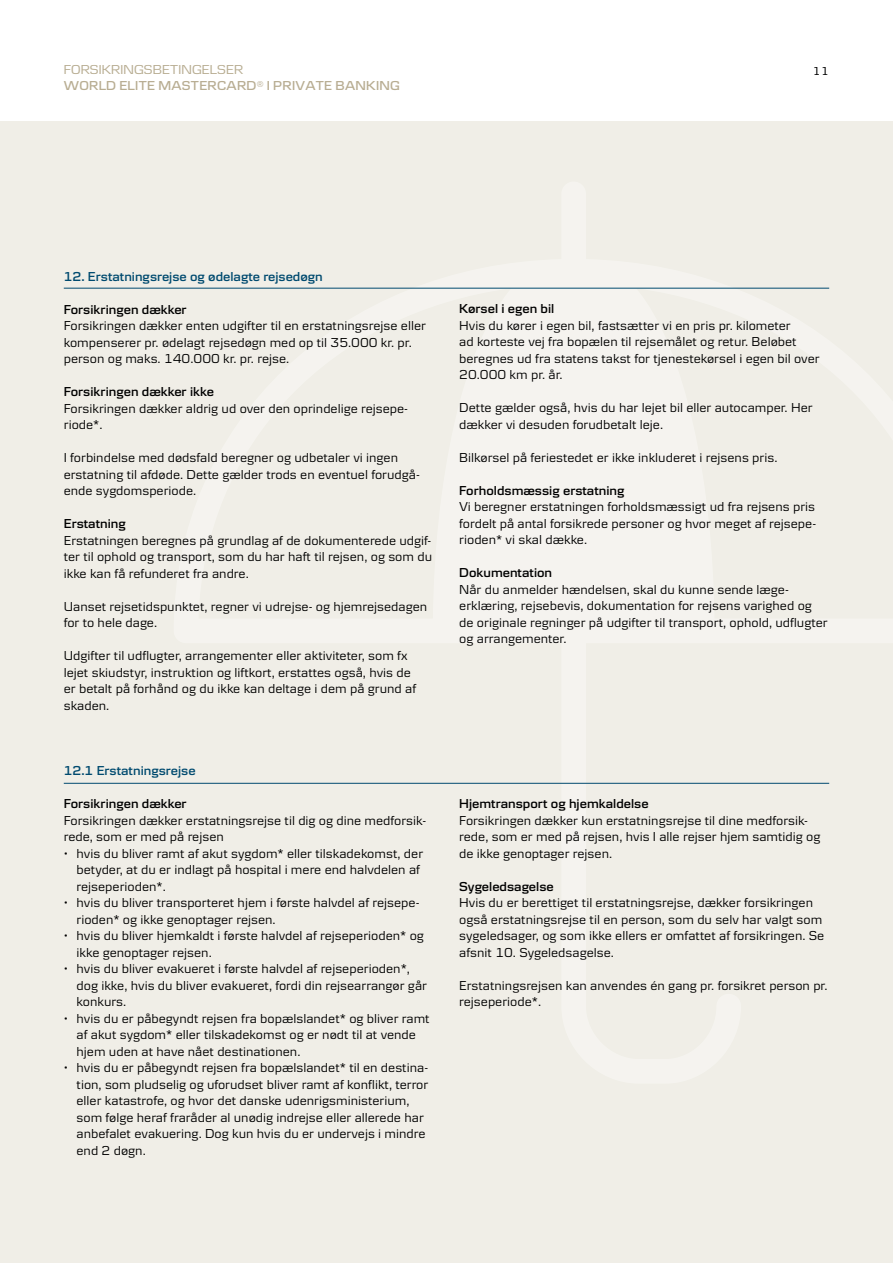
<style>
.page{position:relative;width:893px;height:1263px;background:#fff}
.page>*{position:absolute;margin:0;border:0;box-sizing:border-box;transform-origin:0 0}
.t1{font:13.5px/16.5px "Danske Textv 2";color:#000}
.t2{font:600 13.5px "Danske Textv 2";color:#000}
.t3{font:600 13.5px "Danske Textv 2";color:#004a6f}
.t4{font:600 13.5px "Danske Headline";letter-spacing:.02em;color:#b8ad92}
.t5{font:13.5px "Danske Headline";letter-spacing:.01em;color:#b8ad92}
.t6{font:12px "Danske Headline";color:#000}
</style>
<div class="page">
<div style="left:0;top:121px;width:893px;height:1142px;background:#f0eee7"></div>
<hr style="left:64px;top:288px;width:765px;height:1px;background:#004a6f">
<hr style="left:64px;top:783px;width:765px;height:1px;background:#004a6f">
<p class="t5" style="left:64px;top:62px;width:181px">FORSIKRINGSBETINGELSER</p>
<p class="t6" style="left:813px;top:64px;width:18px">11</p>
<p class="t4" style="left:64px;top:78px;width:338px">WORLD ELITE MASTERCARD<sup>®</sup> I PRIVATE BANKING</p>
<p class="t3" style="left:64px;top:268px;width:261px">12. Erstatningsrejse og ødelagte rejsedøgn</p>
<p class="t2" style="left:64px;top:301px;width:125px">Forsikringen dækker</p>
<p class="t1" style="left:64px;top:317px;width:364px">Forsikringen dækker enten udgifter til en erstatningsrejse eller kompenserer pr. ødelagt rejsedøgn med op til 35.000 kr. pr. person og maks. 140.000 kr. pr. rejse.</p>
<p class="t2" style="left:64px;top:384px;width:152px">Forsikringen dækker ikke</p>
<p class="t1" style="left:64px;top:400px;width:346px">Forsikringen dækker aldrig ud over den oprindelige rejsepe&shy;riode*.</p>
<p class="t1" style="left:64px;top:449px;width:358px">I forbindelse med dødsfald beregner og udbetaler vi ingen erstatning til afdøde. Dette gælder trods en eventuel forudgå&shy;ende sygdomsperiode.</p>
<p class="t2" style="left:64px;top:516px;width:64px">Erstatning</p>
<p class="t1" style="left:64px;top:531px;width:370px;text-align:justify">Erstatningen beregnes på grundlag af de dokumenterede udgif&shy;ter til ophold og transport, som du har haft til rejsen, og som du ikke kan få refunderet fra andre.</p>
<p class="t1" style="left:64px;top:597px;width:365px">Uanset rejsetidspunktet, regner vi udrejse- og hjemrejsedagen for to hele dage.</p>
<p class="t1" style="left:64px;top:647px;width:354px">Udgifter til udflugter, arrangementer eller aktiviteter, som fx lejet skiudstyr, instruktion og liftkort, erstattes også, hvis de er betalt på forhånd og du ikke kan deltage i dem på grund af skaden.</p>
<p class="t3" style="left:64px;top:763px;width:133px">12.1 Erstatningsrejse</p>
<p class="t2" style="left:64px;top:796px;width:125px">Forsikringen dækker</p>
<p class="t1" style="left:64px;top:812px;width:364px">Forsikringen dækker erstatningsrejse til dig og dine medforsik&shy;rede, som er med på rejsen</p>
<p class="t1" style="left:77px;top:845px;width:348px;text-indent:-13px">• hvis du bliver ramt af akut sygdom* eller tilskadekomst, der betyder, at du er indlagt på hospital i mere end halvdelen af rejseperioden*.</p>
<p class="t1" style="left:77px;top:894px;width:344px;text-indent:-13px">• hvis du bliver transporteret hjem i første halvdel af rejsepe&shy;rioden* og ikke genoptager rejsen.</p>
<p class="t1" style="left:77px;top:927px;width:349px;text-indent:-13px">• hvis du bliver hjemkaldt i første halvdel af rejseperioden* og ikke genoptager rejsen.</p>
<p class="t1" style="left:77px;top:960px;width:352px;text-indent:-13px">• hvis du bliver evakueret i første halvdel af rejseperioden*, dog ikke, hvis du bliver evakueret, fordi din rejsearrangør går konkurs.</p>
<p class="t1" style="left:77px;top:1010px;width:355px;text-indent:-13px">• hvis du er påbegyndt rejsen fra bopælslandet* og bliver ramt af akut sygdom* eller tilskadekomst og er nødt til at vende hjem uden at have nået destinationen.</p>
<p class="t1" style="left:77px;top:1059px;width:353px;text-indent:-13px">• hvis du er påbegyndt rejsen fra bopælslandet* til en destina&shy;tion, som pludselig og uforudset bliver ramt af konflikt, terror eller katastrofe, og hvor det danske udenrigsministerium, som følge heraf fraråder al unødig indrejse eller allerede har anbefalet evakuering. Dog kun hvis du er undervejs i mindre end 2 døgn.</p>
<p class="t2" style="left:459px;top:301px;width:97px">Kørsel i egen bil</p>
<p class="t1" style="left:459px;top:317px;width:362px">Hvis du kører i egen bil, fastsætter vi en pris pr. kilometer<br>ad korteste vej fra bopælen til rejsemålet og retur. Beløbet beregnes ud fra statens takst for tjenestekørsel i egen bil over 20.000 km pr. år.</p>
<p class="t1" style="left:459px;top:399px;width:355px">Dette gælder også, hvis du har lejet bil eller autocamper. Her dækker vi desuden forudbetalt leje.</p>
<p class="t1" style="left:459px;top:449px;width:320px">Bilkørsel på feriestedet er ikke inkluderet i rejsens pris.</p>
<p class="t2" style="left:459px;top:483px;width:167px">Forholdsmæssig erstatning</p>
<p class="t1" style="left:459px;top:498px;width:358px;text-align:justify">Vi beregner erstatningen forholdsmæssigt ud fra rejsens pris fordelt på antal forsikrede personer og hvor meget af rejsepe&shy;rioden* vi skal dække.</p>
<p class="t2" style="left:459px;top:565px;width:94px">Dokumentation</p>
<p class="t1" style="left:459px;top:581px;width:370px">Når du anmelder hændelsen, skal du kunne sende læge&shy;erklæring, rejsebevis, dokumentation for rejsens varighed og de originale regninger på udgifter til transport, ophold, udflugter og arrangementer.</p>
<p class="t2" style="left:459px;top:796px;width:191px">Hjemtransport og hjemkaldelse</p>
<p class="t1" style="left:459px;top:812px;width:363px">Forsikringen dækker kun erstatningsrejse til dine medforsik&shy;rede, som er med på rejsen, hvis I alle rejser hjem samtidig og de ikke genoptager rejsen.</p>
<p class="t2" style="left:459px;top:879px;width:96px">Sygeledsagelse</p>
<p class="t1" style="left:459px;top:894px;width:367px">Hvis du er berettiget til erstatningsrejse, dækker forsikringen også erstatningsrejse til en person, som du selv har valgt som sygeledsager, og som ikke ellers er omfattet af forsikringen. Se afsnit 10. Sygeledsagelse.</p>
<p class="t1" style="left:459px;top:977px;width:370px">Erstatningsrejsen kan anvendes én gang pr. forsikret person pr. rejseperiode*.</p>
</div>
